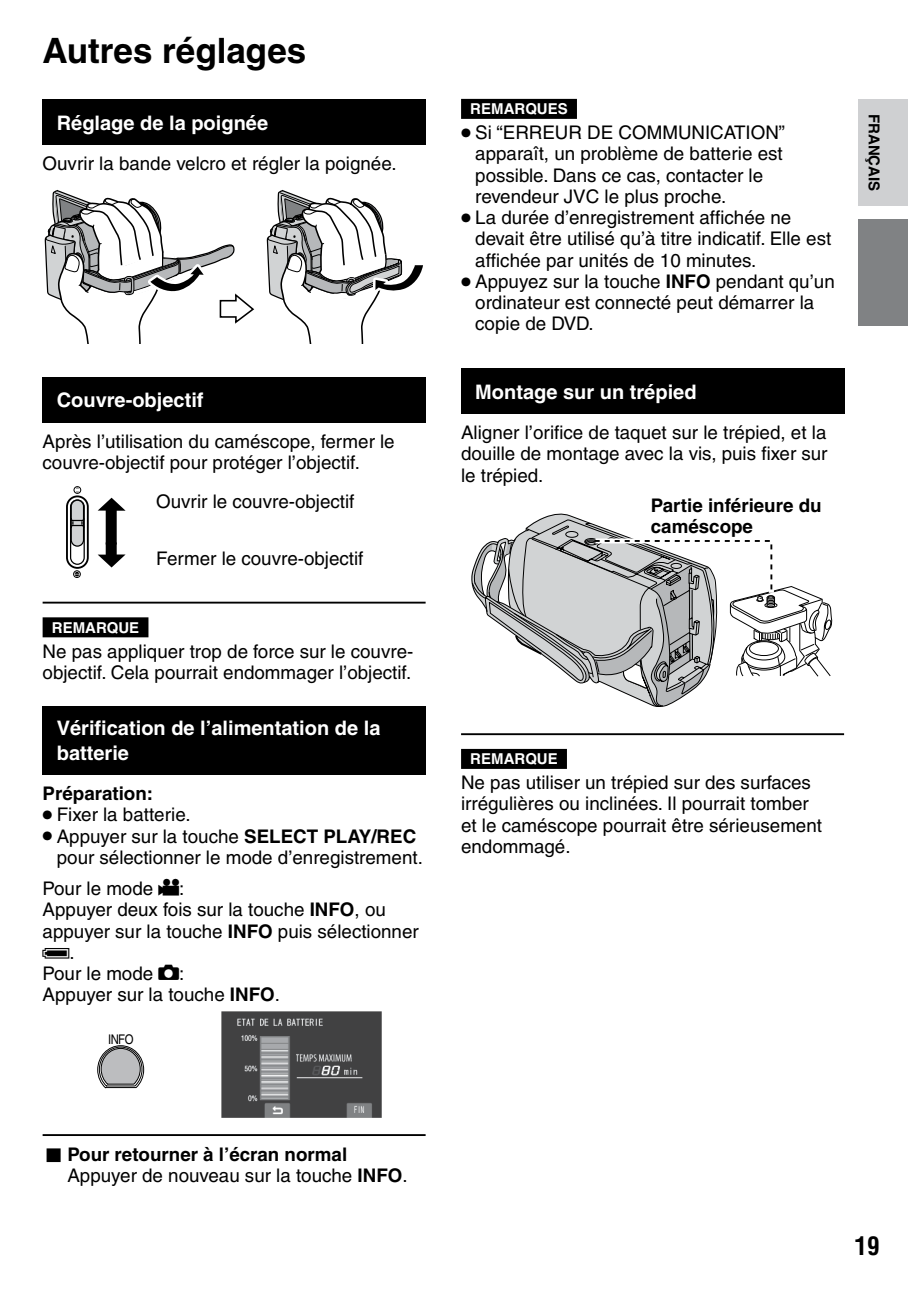
<style>
.page{position:relative;width:908px;height:1290px;background:#fff}
.page>*{position:absolute;margin:0;border:0;box-sizing:border-box;transform-origin:0 0}
.t1{font:700 35px "Helvetica";color:#000}
.t2{font:700 condensed 25px "Helvetica";color:#000}
.t3{font:22.5px "Everio Font M8";color:#000}
.t4{font:700 20px/25px "Helvetica";color:#fff}
.t5{font:18.75px/21.2px "Helvetica";color:#000}
.t6{font:700 18.75px/21.2px "Helvetica";color:#000}
.t7{font:700 15px "Helvetica";color:#fff}
.t8{font:700 15px "Helvetica";color:#000}
.t9{font:13.25px "Helvetica";color:#000;scale:.85 1}
.s1{font-size:28px}
.s2{font-weight:700}
.s3{font-family:"Everio Font";font-size:20.5px}
.s4{font-family:"Helvetica";font-size:18.75px}
.s5{font-family:"Everio Font M8";font-weight:400;font-size:22.5px}
.s6{font-weight:400}
</style>
<div class="page">
<div style="left:858px;top:220px;width:49px;height:106px;background:#808284"></div>
<div style="left:858px;top:99px;width:49px;height:107px;background:#cfd0d2"></div>
<hr style="left:43px;top:602px;width:382px;height:2px;background:#000">
<div style="left:43px;top:617px;width:105px;height:20px;background:#000"></div>
<hr style="left:43px;top:1134px;width:382px;height:2px;background:#000">
<div style="left:43px;top:99px;width:382px;height:45px;background:#000"></div>
<svg style="left:44px;top:189px;width:211px;height:154px"></svg>
<svg style="left:266px;top:189px;width:157px;height:154px"></svg>
<div style="left:43px;top:377px;width:382px;height:45px;background:#000"></div>
<svg style="left:98px;top:498px;width:27px;height:69px"></svg>
<div style="left:74px;top:486px;width:7px;height:8px;border:1px solid #000;border-radius:50%"></div>
<div style="left:73px;top:570px;width:8px;height:8px;border:1px solid #000;border-radius:50%"></div>
<svg style="left:75px;top:572px;width:4px;height:4px"></svg>
<div style="left:66px;top:495px;width:23px;height:74px;border:2px solid #000;border-radius:10px"></div>
<div style="left:70px;top:499px;width:15px;height:66px;border:1px solid #000;border-radius:7px"></div>
<svg style="left:70px;top:499px;width:15px;height:48px"></svg>
<div style="left:43px;top:706px;width:382px;height:69px;background:#000"></div>
<svg style="left:97px;top:1045px;width:47px;height:43px"></svg>
<img style="left:221px;top:1011px;width:160px;height:107px">
<div style="left:294px;top:1049px;width:65px;height:16px;background:#414142"></div>
<img style="left:296px;top:1054px;width:55px;height:8px">
<div style="left:461px;top:99px;width:115px;height:20px;background:#000"></div>
<hr style="left:461px;top:733px;width:382px;height:2px;background:#000">
<div style="left:461px;top:749px;width:105px;height:20px;background:#000"></div>
<div style="left:461px;top:369px;width:382px;height:45px;background:#000"></div>
<svg style="left:471px;top:519px;width:360px;height:188px"></svg>
<h1 class="t1" style="left:43px;top:29px;width:265px">Autres réglages</h1>
<p class="t4" style="left:57px;top:110px;width:213px">Réglage de la poignée</p>
<p class="t5" style="left:43px;top:152px;width:355px">Ouvrir la bande velcro et régler la poignée.</p>
<p class="t4" style="left:57px;top:388px;width:148px">Couvre-objectif</p>
<p class="t5" style="left:43px;top:430px;width:353px">Après l’utilisation du caméscope, fermer le couvre-objectif pour protéger l’objectif.</p>
<p class="t5" style="left:156px;top:490px;width:200px">Ouvrir le couvre-objectif</p>
<p class="t5" style="left:156px;top:548px;width:209px">Fermer le couvre-objectif</p>
<p class="t7" style="left:52px;top:618px;width:89px">REMARQUE</p>
<p class="t5" style="left:43px;top:640px;width:372px">Ne pas appliquer trop de force sur le couvre&shy;objectif. Cela pourrait endommager l’objectif.</p>
<p class="t4" style="left:57px;top:716px;width:325px">Vérification de l’alimentation de la batterie</p>
<p class="t6" style="left:43px;top:783px;width:112px">Préparation:</p>
<p class="t5" style="left:43px;top:804px;width:150px"><span class="s1">•</span> Fixer la batterie.</p>
<p class="t5" style="left:57px;top:825px;width:367px;text-indent:-14px"><span class="s1">•</span> Appuyer sur la touche <span class="s2">SELECT PLAY/REC </span>pour sélectionner le mode d’enregistrement.</p>
<p class="t5" style="left:43px;top:878px;width:377px">Pour le mode <span class="s3">!</span>:<br>Appuyer deux fois sur la touche <span class="s2">INFO</span>, ou appuyer sur la touche <span class="s2">INFO</span> puis sélectionner</p>
<p class="t3" style="left:43px;top:940px;width:34px">;<span class="s4">.</span></p>
<p class="t5" style="left:43px;top:963px;width:239px">Pour le mode <span class="s3">#</span>:<br>Appuyer sur la touche <span class="s2">INFO</span>.</p>
<p class="t9" style="left:108px;top:1031px;width:31px">INFO</p>
<p class="t7" style="left:470px;top:100px;width:99px">REMARQUES</p>
<p class="t5" style="left:475px;top:122px;width:311px;text-indent:-14px"><span class="s1">•</span> Si “ERREUR DE COMMUNICATION” apparaît, un problème de batterie est possible. Dans ce cas, contacter le revendeur JVC le plus proche.</p>
<p class="t5" style="left:475px;top:207px;width:357px;text-indent:-14px"><span class="s1">•</span> La durée d’enregistrement affichée ne devait être utilisé qu’à titre indicatif. Elle est affichée par unités de 10 minutes.</p>
<p class="t5" style="left:475px;top:271px;width:361px;text-indent:-14px"><span class="s1">•</span> Appuyez sur la touche <span class="s2">INFO</span> pendant qu’un ordinateur est connecté peut démarrer la copie de DVD.</p>
<p class="t4" style="left:475px;top:379px;width:223px">Montage sur un trépied</p>
<p class="t5" style="left:461px;top:422px;width:368px;text-align:justify">Aligner l’orifice de taquet sur le trépied, et la douille de montage avec la vis, puis fixer sur le trépied.</p>
<p class="t6" style="left:650px;top:494px;width:172px">Partie inférieure du caméscope</p>
<p class="t8" style="left:883px;top:114px;width:79px;rotate:90deg">FRANÇAIS</p>
<p class="t7" style="left:470px;top:750px;width:89px">REMARQUE</p>
<p class="t5" style="left:461px;top:772px;width:362px">Ne pas utiliser un trépied sur des surfaces irrégulières ou inclinées. Il pourrait tomber et le caméscope pourrait être sérieusement endommagé.</p>
<p class="t6" style="left:67px;top:1143px;width:341px;text-indent:-25px"><span class="s5">L</span>Pour retourner à l’écran normal<br><span class="s6">Appuyer de nouveau sur la touche</span> INFO<span class="s6">.</span></p>
<h2 class="t2" style="left:854px;top:1230px;width:24px">19</h2>
</div>
